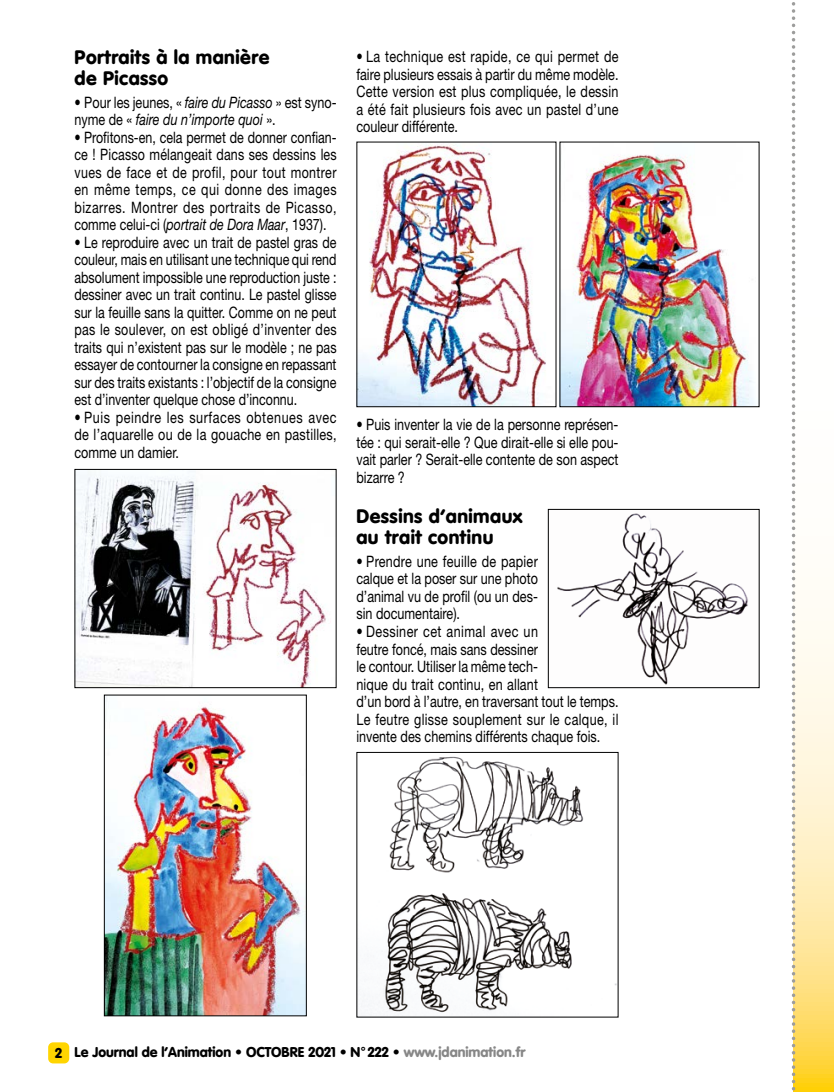
<style>
.page{position:relative;width:834px;height:1092px;background:#fff}
.page>*{position:absolute;margin:0;border:0;box-sizing:border-box;transform-origin:0 0}
.t1{font:900 19.25px/21px "VAG Rounded";letter-spacing:.025em;color:#000}
.t2{font:15.75px/17.5px "Helvetica Neue";color:#000;text-align:justify;scale:.8 1}
.t3{font:15.75px/17.5px "Helvetica Neue";color:#000;text-align:justify;scale:.79 1}
.t4{font:900 14px "VAG Rounded";color:#000}
.s1{font-style:italic}
.s2{color:#878787}
</style>
<div class="page">
<div style="left:48px;top:1042px;width:21px;height:21px;background:#ffd500;border-radius:5px"></div>
<svg style="left:795px;top:3px;width:38px;height:1088px"></svg>
<svg style="left:791px;top:2px;width:4px;height:1090px"></svg>
<img style="left:76px;top:473px;width:250px;height:213px">
<div style="left:74px;top:469px;width:262px;height:219px;border:1px solid #000"></div>
<img style="left:557px;top:513px;width:191px;height:172px">
<div style="left:547px;top:509px;width:212px;height:179px;border:1px solid #000"></div>
<img style="left:359px;top:756px;width:257px;height:259px">
<img style="left:106px;top:696px;width:199px;height:318px">
<div style="left:104px;top:694px;width:203px;height:322px;border:1px solid #000"></div>
<img style="left:358px;top:145px;width:188px;height:260px">
<img style="left:561px;top:151px;width:194px;height:254px">
<p class="t1" style="left:74px;top:47px;width:196px">Portraits à la manière de Picasso</p>
<p class="t2" style="left:74px;top:93px;width:329px">• Pour les jeunes, « <span class="s1">faire du Picasso</span> » est syno&shy;nyme de « <span class="s1">faire du n’importe quoi</span> ».</p>
<p class="t3" style="left:74px;top:128px;width:333px">• Profitons-en, cela permet de donner confian&shy;ce ! Picasso mélangeait dans ses dessins les vues de face et de profil, pour tout montrer en même temps, ce qui donne des images bizarres. Montrer des portraits de Picasso, comme celui-ci (<span class="s1">portrait de Dora Maar</span>, 1937).</p>
<p class="t3" style="left:74px;top:233px;width:333px">• Le reproduire avec un trait de pastel gras de couleur, mais en utilisant une technique qui rend absolument impossible une reproduction juste : dessiner avec un trait continu. Le pastel glisse sur la feuille sans la quitter. Comme on ne peut pas le soulever, on est obligé d’inventer des traits qui n’existent pas sur le modèle ; ne pas essayer de contourner la consigne en repassant sur des traits existants : l’objectif de la consigne est d’inventer quelque chose d’inconnu.</p>
<p class="t2" style="left:74px;top:408px;width:329px">• Puis peindre les surfaces obtenues avec de l’aquarelle ou de la gouache en pastilles, comme un damier.</p>
<p class="t2" style="left:356px;top:47px;width:329px">• La technique est rapide, ce qui permet de faire plusieurs essais à partir du même modèle.<br>Cette version est plus compliquée, le dessin a été fait plusieurs fois avec un pastel d’une couleur différente.</p>
<p class="t2" style="left:356px;top:415px;width:329px">• Puis inventer la vie de la personne représen&shy;tée : qui serait-elle ? Que dirait-elle si elle pou&shy;vait parler ? Serait-elle contente de son aspect bizarre ?</p>
<p class="t1" style="left:356px;top:506px;width:168px">Dessins d’animaux au trait continu</p>
<p class="t2" style="left:356px;top:552px;width:228px">• Prendre une feuille de papier calque et la poser sur une photo d’animal vu de profil (ou un des&shy;sin documentaire).</p>
<p class="t2" style="left:356px;top:622px;width:329px;text-align:left">• Dessiner cet animal avec un<br>feutre foncé, mais sans dessiner<br>le contour. Utiliser la même tech-<br>nique du trait continu, en allant<br>d’un bord à l’autre, en traversant tout le temps.<br>Le feutre glisse souplement sur le calque, il invente des chemins différents chaque fois.</p>
<p class="t4" style="left:55px;top:1043px;width:471px">2 Le Journal de l’Animation • OCTOBRE 2021 • N° 222 • <span class="s2">www.jdanimation.fr</span></p>
</div>
